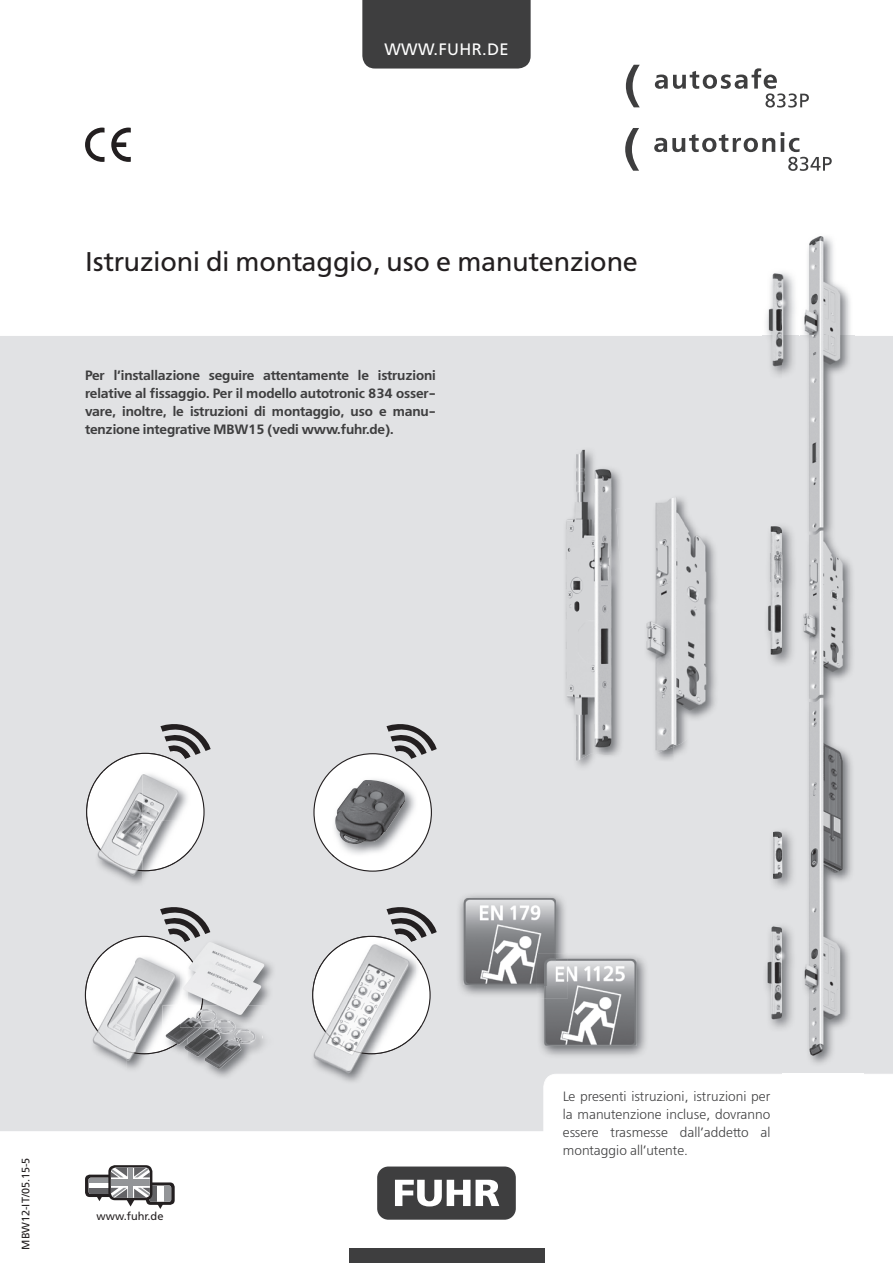
<style>
.page{position:relative;width:893px;height:1263px;background:#fff}
.page>*{position:absolute;margin:0;border:0;box-sizing:border-box;transform-origin:0 0}
.t1{font:27px "Free Set";color:#231f20}
.t2{font:16.5px "Free Set";letter-spacing:.02em;color:#fff}
.t3{font:600 13.5px/18px "Free Set";letter-spacing:-.01em;color:#3e3e3f;text-align:justify}
.t4{font:300 13.5px/18px "Free Set";color:#3e3e3f;text-align:justify}
.t5{font:11.1px "Free Set";color:#231f20}
.t6{font:10.8px "Free Set";color:#231f20}
</style>
<div class="page">
<div style="left:349px;top:1248px;width:195px;height:15px;background:#3e3e3f"></div>
<div style="left:377px;top:1166px;width:139px;height:54px;background:#3e3e3f;border-radius:11px"></div>
<svg style="left:395px;top:1180px;width:75px;height:26px"></svg>
<svg style="left:476px;top:1180px;width:23px;height:26px"></svg>
<div style="left:362px;top:0;width:169px;height:69px;background:#3e3e3f"></div>
<div style="left:0;top:336px;width:893px;height:795px;background:#e1e2e4"></div>
<svg style="left:85px;top:1174px;width:29px;height:23px"></svg>
<div style="left:89px;top:1178px;width:21px;height:16px;background:#fff;border-radius:2px"></div>
<div style="left:89px;top:1178px;width:21px;height:5px;background:#939598"></div>
<div style="left:89px;top:1188px;width:21px;height:6px;background:#636366"></div>
<svg style="left:146px;top:1182px;width:29px;height:23px"></svg>
<svg style="left:149px;top:1185px;width:22px;height:17px"></svg>
<div style="left:164px;top:1185px;width:7px;height:17px;background:#939598"></div>
<svg style="left:108px;top:1165px;width:44px;height:35px"></svg>
<svg style="left:111px;top:1167px;width:39px;height:31px"></svg>
<hr style="left:129px;top:1167px;width:4px;height:31px;background:#939598">
<div style="left:111px;top:1179px;width:39px;height:7px;background:#939598"></div>
<svg style="left:111px;top:1167px;width:16px;height:10px"></svg>
<svg style="left:134px;top:1167px;width:16px;height:10px"></svg>
<svg style="left:91px;top:1187px;width:78px;height:22px"></svg>
<svg style="left:85px;top:128px;width:20px;height:34px"></svg>
<svg style="left:111px;top:128px;width:20px;height:34px"></svg>
<svg style="left:543px;top:1074px;width:350px;height:57px"></svg>
<svg style="left:626px;top:65px;width:14px;height:42px"></svg>
<svg style="left:655px;top:68px;width:154px;height:40px"></svg>
<svg style="left:625px;top:128px;width:14px;height:43px"></svg>
<svg style="left:654px;top:134px;width:121px;height:18px"></svg>
<svg style="left:781px;top:132px;width:51px;height:39px"></svg>
<img style="left:84px;top:753px;width:2px;height:50px">
<img style="left:84px;top:803px;width:2px;height:50px">
<div style="left:84px;top:853px;width:108px;height:50px;background:#e1e2e4"></div>
<img style="left:95px;top:871px;width:95px;height:16px">
<svg style="left:86px;top:720px;width:125px;height:151px"></svg>
<img style="left:95px;top:840px;width:48px;height:31px">
<img style="left:310px;top:1054px;width:111px;height:31px">
<img style="left:307px;top:936px;width:5px;height:146px">
<img style="left:310px;top:941px;width:106px;height:141px">
<svg style="left:312px;top:903px;width:125px;height:151px;background:#ceced0"></svg>
<img style="left:313px;top:941px;width:103px;height:113px">
<img style="left:84px;top:940px;width:1px;height:46px">
<img style="left:84px;top:986px;width:1px;height:46px">
<img style="left:84px;top:1032px;width:48px;height:46px">
<img style="left:132px;top:1073px;width:30px;height:5px">
<img style="left:91px;top:1054px;width:36px;height:19px">
<img style="left:127px;top:1054px;width:35px;height:19px">
<img style="left:162px;top:1027px;width:113px;height:54px">
<img style="left:162px;top:1054px;width:26px;height:19px">
<img style="left:234px;top:1027px;width:20px;height:14px">
<img style="left:210px;top:1027px;width:24px;height:18px">
<img style="left:210px;top:939px;width:67px;height:88px">
<img style="left:236px;top:1005px;width:39px;height:22px">
<svg style="left:85px;top:903px;width:125px;height:151px"></svg>
<img style="left:180px;top:1009px;width:56px;height:18px">
<img style="left:182px;top:942px;width:82px;height:74px">
<svg style="left:313px;top:720px;width:124px;height:152px"></svg>
<img style="left:332px;top:777px;width:86px;height:72px">
<img style="left:332px;top:849px;width:86px;height:8px">
<img style="left:337px;top:780px;width:68px;height:32px">
<img style="left:335px;top:812px;width:64px;height:32px">
<div style="left:456px;top:892px;width:192px;height:167px;background:#e1e2e4"></div>
<img style="left:456px;top:892px;width:112px;height:106px">
<img style="left:463px;top:898px;width:93px;height:87px">
<img style="left:537px;top:953px;width:111px;height:106px">
<img style="left:537px;top:953px;width:31px;height:45px">
<img style="left:537px;top:953px;width:19px;height:32px">
<img style="left:544px;top:959px;width:93px;height:87px">
<img style="left:544px;top:959px;width:24px;height:39px">
<img style="left:544px;top:959px;width:12px;height:26px">
<div style="left:782px;top:336px;width:82px;height:741px;background:#e1e2e4"></div>
<img style="left:782px;top:1074px;width:82px;height:1px">
<img style="left:800px;top:236px;width:55px;height:830px">
<div style="left:636px;top:486px;width:99px;height:275px;background:#e1e2e4"></div>
<img style="left:674px;top:494px;width:44px;height:253px">
<div style="left:624px;top:450px;width:50px;height:54px;background:#e1e2e4"></div>
<img style="left:644px;top:494px;width:30px;height:268px">
<div style="left:624px;top:504px;width:20px;height:255px;background:#e1e2e4"></div>
<img style="left:644px;top:498px;width:30px;height:260px">
<div style="left:514px;top:450px;width:49px;height:321px;background:#e1e2e4"></div>
<img style="left:563px;top:450px;width:61px;height:319px">
<img style="left:616px;top:507px;width:8px;height:101px">
<img style="left:769px;top:826px;width:27px;height:66px">
<svg style="left:769px;top:824px;width:26px;height:2px"></svg>
<img style="left:769px;top:826px;width:26px;height:65px">
<img style="left:762px;top:922px;width:36px;height:110px">
<img style="left:764px;top:911px;width:33px;height:11px">
<svg style="left:764px;top:1032px;width:33px;height:2px"></svg>
<img style="left:763px;top:272px;width:36px;height:107px">
<svg style="left:765px;top:379px;width:33px;height:2px"></svg>
<img style="left:763px;top:513px;width:34px;height:156px">
<img style="left:764px;top:522px;width:33px;height:146px">
<p class="t2" style="left:384px;top:39px;width:126px">www.fuhr.de</p>
<h1 class="t1" style="left:85px;top:246px;width:554px">Istruzioni di montaggio, uso e manutenzione</h1>
<p class="t3" style="left:85px;top:367px;width:352px">Per l’installazione seguire attentamente le istruzioni relative al fissaggio. Per il modello autotronic 834 osser - vare, inoltre, le istruzioni di montaggio, uso e manu&shy;tenzione integrative MBW15 (vedi www.fuhr.de).</p>
<p class="t6" style="left:19px;top:1249px;width:93px;rotate:-90deg">MBw12-IT/05.15-5</p>
<p class="t5" style="left:97px;top:1210px;width:68px">www.fuhr.de</p>
<p class="t4" style="left:563px;top:1088px;width:209px">Le presenti istruzioni, istruzioni per la manutenzione incluse, dovranno essere trasmesse dall’addetto al montaggio all’utente.</p>
</div>
